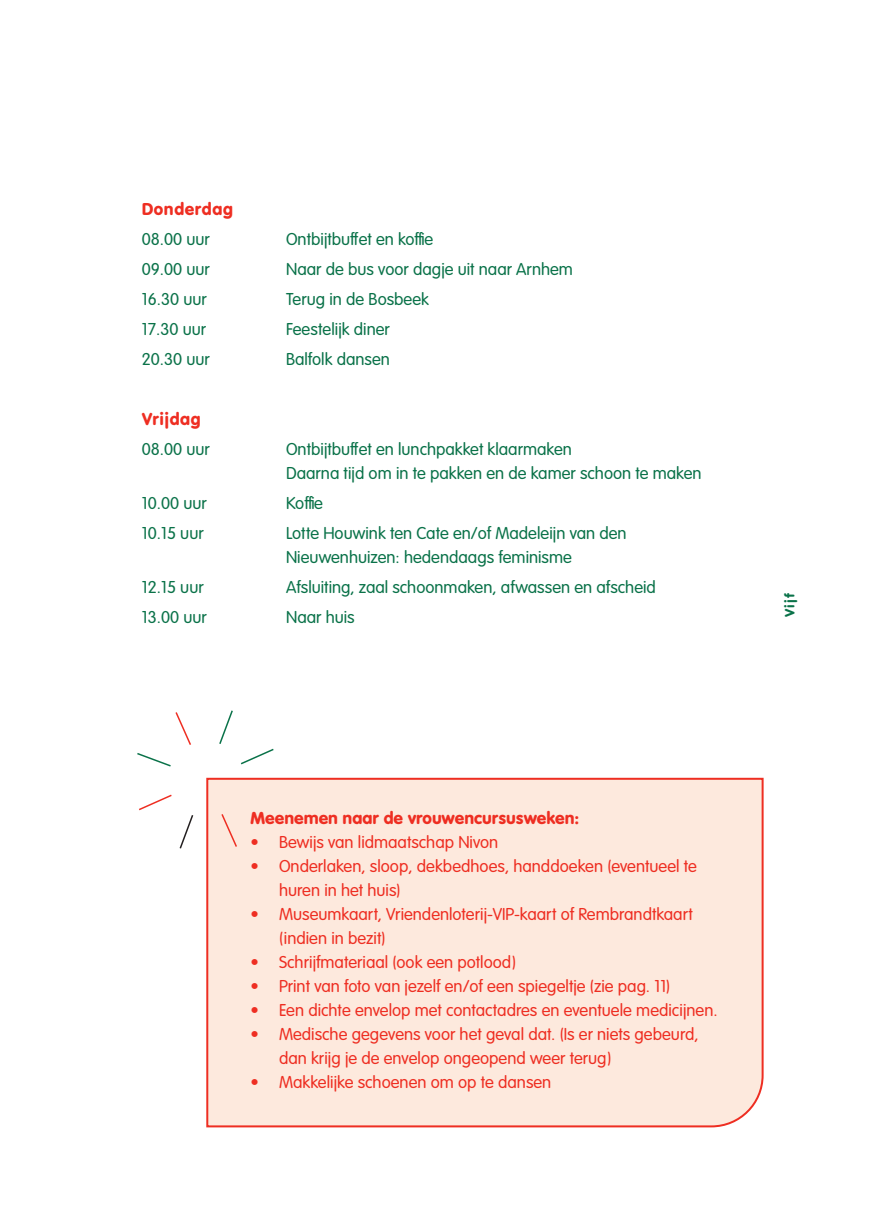
<style>
.page{position:relative;width:874px;height:1225px;background:#fff}
.page>*{position:absolute;margin:0;border:0;box-sizing:border-box;transform-origin:0 0}
.t1{font:300 18px/24px "VAG Rundschrift D";color:#ee2e22}
.t2{font:300 18px/24px "VAG Rundschrift D";color:#0a7249}
.t3{font:18px "VAG Rundschrift D";color:#ee2e22}
.t4{font:18px "VAG Rundschrift D";letter-spacing:.03em;color:#ee2e22}
.t5{font:18px "VAG Rundschrift D";letter-spacing:.025em;color:#ee2e22}
.t6{font:14px "VAG Rundschrift D";color:#0a7249}
</style>
<div class="page">
<div style="left:206px;top:777px;width:558px;height:351px;background:#fde9dd"></div>
<svg style="left:220px;top:812px;width:18px;height:36px"></svg>
<svg style="left:137px;top:712px;width:54px;height:55px"></svg>
<svg style="left:139px;top:794px;width:55px;height:55px"></svg>
<svg style="left:219px;top:710px;width:55px;height:55px"></svg>
<p class="t4" style="left:142px;top:198px;width:92px">Donderdag</p>
<p class="t2" style="left:142px;top:228px;width:70px">08.00 uur</p>
<p class="t2" style="left:286px;top:228px;width:148px">Ontbijtbuffet en koffie</p>
<p class="t2" style="left:142px;top:258px;width:70px">09.00 uur</p>
<p class="t2" style="left:286px;top:258px;width:288px">Naar de bus voor dagje uit naar Arnhem</p>
<p class="t2" style="left:142px;top:288px;width:66px">16.30 uur</p>
<p class="t2" style="left:286px;top:288px;width:144px">Terug in de Bosbeek</p>
<p class="t2" style="left:142px;top:318px;width:66px">17.30 uur</p>
<p class="t2" style="left:286px;top:318px;width:105px">Feestelijk diner</p>
<p class="t2" style="left:142px;top:348px;width:70px">20.30 uur</p>
<p class="t2" style="left:286px;top:348px;width:105px">Balfolk dansen</p>
<p class="t5" style="left:142px;top:408px;width:60px">Vrijdag</p>
<p class="t2" style="left:142px;top:438px;width:70px">08.00 uur</p>
<p class="t2" style="left:286px;top:438px;width:417px">Ontbijtbuffet en lunchpakket klaarmaken<br>Daarna tijd om in te pakken en de kamer schoon te maken</p>
<p class="t2" style="left:142px;top:492px;width:66px">10.00 uur</p>
<p class="t2" style="left:286px;top:492px;width:38px">Koffie</p>
<p class="t2" style="left:142px;top:522px;width:63px">10.15 uur</p>
<p class="t2" style="left:286px;top:522px;width:342px">Lotte Houwink ten Cate en/of Madeleijn van den<br>Nieuwenhuizen: hedendaags feminisme</p>
<p class="t2" style="left:142px;top:576px;width:63px">12.15 uur</p>
<p class="t2" style="left:286px;top:576px;width:371px">Afsluiting, zaal schoonmaken, afwassen en afscheid</p>
<p class="t2" style="left:142px;top:606px;width:66px">13.00 uur</p>
<p class="t2" style="left:286px;top:606px;width:70px">Naar huis</p>
<p class="t6" style="left:781px;top:617px;width:26px;rotate:-90deg">Vijf</p>
<p class="t3" style="left:250px;top:807px;width:330px">Meenemen naar de vrouwencursusweken:</p>
<p class="t1" style="left:250px;top:831px;width:249px">• Bewijs van lidmaatschap Nivon</p>
<p class="t1" style="left:279px;top:855px;width:419px;text-indent:-28px">• Onderlaken, sloop, dekbedhoes, handdoeken (eventueel te huren in het huis)</p>
<p class="t1" style="left:279px;top:903px;width:415px;text-indent:-28px">• Museumkaart, Vriendenloterij-VIP-kaart of Rembrandtkaart (indien in bezit)</p>
<p class="t1" style="left:250px;top:951px;width:267px">• Schrijfmateriaal (ook een potlood)</p>
<p class="t1" style="left:250px;top:975px;width:421px">• Print van foto van jezelf en/of een spiegeltje (zie pag. 11)</p>
<p class="t1" style="left:250px;top:999px;width:468px">• Een dichte envelop met contactadres en eventuele medicijnen.</p>
<p class="t1" style="left:279px;top:1023px;width:421px;text-indent:-28px">• Medische gegevens voor het geval dat. (Is er niets gebeurd, dan krijg je de envelop ongeopend weer terug)</p>
<p class="t1" style="left:250px;top:1071px;width:302px">• Makkelijke schoenen om op te dansen</p>
</div>
